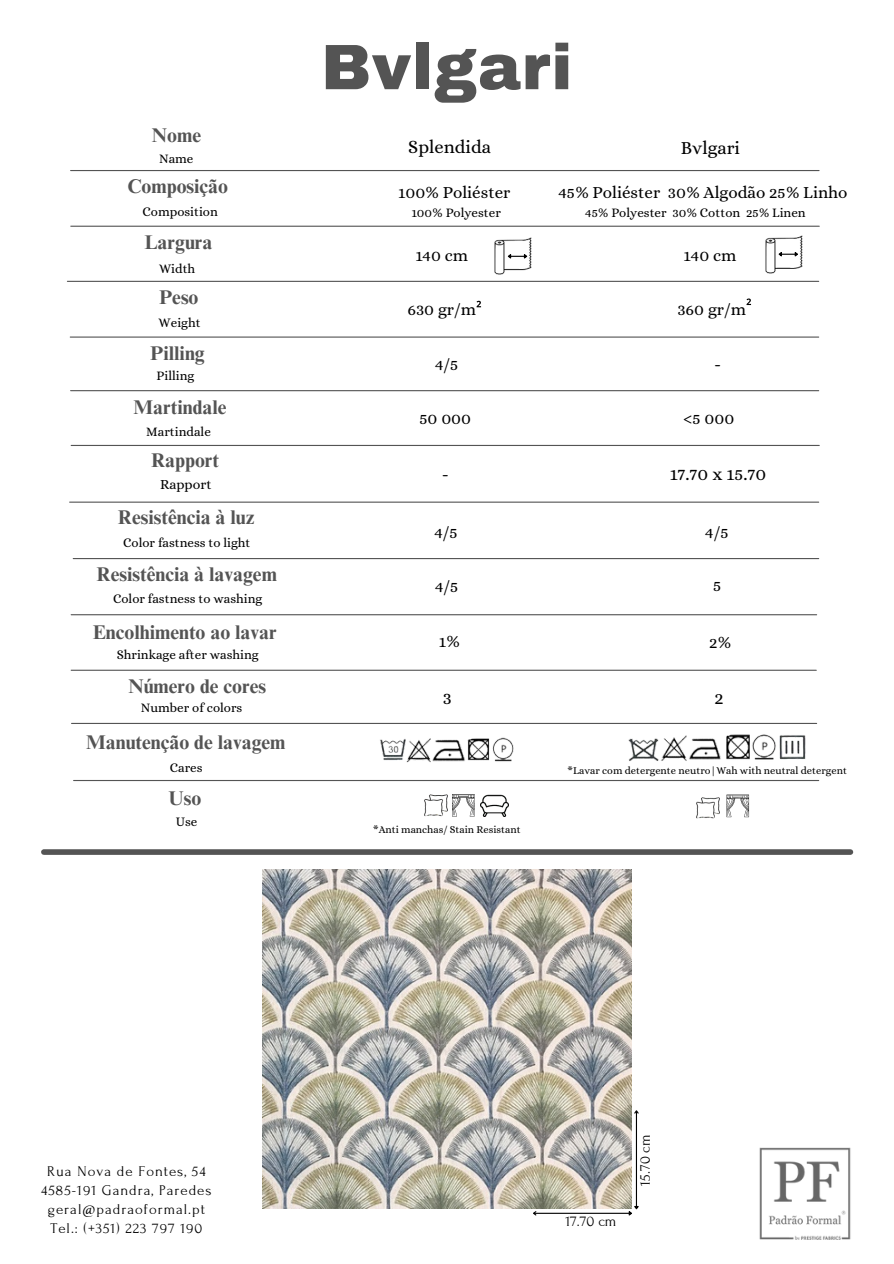
<style>
.page{position:relative;width:894px;height:1264px;background:#fff}
.page>*{position:absolute;margin:0;border:0;box-sizing:border-box;transform-origin:0 0}
.t1{font:900 64.2px "Archivo";letter-spacing:.015em;color:#545454}
.t2{font:700 19.8px "Times NRMT Pro";color:#545454}
.t3{font:18.45px "Alice";color:#000}
.t4{font:16.95px "Alice";color:#000}
.t5{font:15px "Forum";color:#000}
.t6{font:14.85px/19.2px "Forum";letter-spacing:.065em;color:#000;text-align:center}
.t7{font:13.95px "Alice";color:#000}
.t8{font:13.05px "Alice";color:#000}
.t9{font:10.5px "Alice";color:#000}
</style>
<div class="page">
<div style="left:44px;top:849px;width:806px;height:5px;background:#545454"></div>
<img style="left:759px;top:1147px;width:92px;height:92px">
<hr style="left:71px;top:226px;width:748px;height:1px;background:#545454">
<hr style="left:70px;top:336px;width:748px;height:1px;background:#545454">
<hr style="left:71px;top:390px;width:747px;height:1px;background:#545454">
<hr style="left:71px;top:445px;width:748px;height:1px;background:#545454">
<hr style="left:71px;top:170px;width:747px;height:1px;background:#545454">
<hr style="left:67px;top:281px;width:751px;height:1px;background:#545454">
<svg style="left:476px;top:300px;width:6px;height:8px"></svg>
<svg style="left:746px;top:298px;width:6px;height:8px"></svg>
<hr style="left:71px;top:723px;width:745px;height:1px;background:#545454">
<hr style="left:74px;top:780px;width:744px;height:1px;background:#545454">
<hr style="left:70px;top:501px;width:748px;height:1px;background:#545454">
<hr style="left:73px;top:558px;width:745px;height:1px;background:#545454">
<hr style="left:71px;top:614px;width:745px;height:1px;background:#545454">
<hr style="left:71px;top:669px;width:745px;height:1px;background:#545454">
<img style="left:494px;top:237px;width:38px;height:38px">
<svg style="left:506px;top:253px;width:22px;height:7px"></svg>
<img style="left:765px;top:235px;width:38px;height:39px">
<svg style="left:777px;top:251px;width:22px;height:7px"></svg>
<img style="left:696px;top:797px;width:23px;height:22px">
<svg style="left:726px;top:794px;width:22px;height:23px"></svg>
<img style="left:424px;top:794px;width:23px;height:23px">
<svg style="left:452px;top:794px;width:22px;height:22px"></svg>
<img style="left:473px;top:738px;width:17px;height:23px">
<img style="left:432px;top:738px;width:41px;height:24px">
<img style="left:492px;top:737px;width:22px;height:25px">
<img style="left:407px;top:738px;width:24px;height:25px">
<img style="left:380px;top:738px;width:32px;height:24px">
<img style="left:726px;top:734px;width:24px;height:26px">
<img style="left:689px;top:738px;width:32px;height:22px">
<img style="left:628px;top:735px;width:59px;height:26px">
<img style="left:752px;top:734px;width:22px;height:26px">
<img style="left:774px;top:735px;width:32px;height:25px">
<img style="left:480px;top:794px;width:28px;height:22px">
<img style="left:262px;top:869px;width:369px;height:339px">
<hr style="left:533px;top:1212px;width:95px;height:1px;background:#000">
<svg style="left:533px;top:1211px;width:4px;height:5px"></svg>
<hr style="left:635px;top:1110px;width:1px;height:96px;background:#000">
<svg style="left:634px;top:1110px;width:5px;height:4px"></svg>
<svg style="left:627px;top:1204px;width:12px;height:12px"></svg>
<h4 class="t2" style="left:152px;top:128px;width:51px">Nome</h4>
<h2 class="t8" style="left:159px;top:151px;width:36px">Name</h2>
<h6 class="t2" style="left:127px;top:179px;width:102px">Composição</h6>
<p class="t8" style="left:142px;top:205px;width:77px">Composition</p>
<p class="t2" style="left:144px;top:235px;width:70px">Largura</p>
<h2 class="t8" style="left:159px;top:261px;width:38px">Width</h2>
<h6 class="t2" style="left:159px;top:290px;width:41px">Peso</h6>
<p class="t8" style="left:159px;top:314px;width:44px">Weight</p>
<p class="t2" style="left:150px;top:346px;width:56px">Pilling</p>
<p class="t8" style="left:157px;top:368px;width:39px">Pilling</p>
<p class="t2" style="left:134px;top:399px;width:94px">Martindale</p>
<p class="t8" style="left:146px;top:424px;width:66px">Martindale</p>
<h2 class="t2" style="left:151px;top:452px;width:70px">Rapport</h2>
<h6 class="t2" style="left:118px;top:510px;width:138px">Resistência à luz</h6>
<h4 class="t8" style="left:123px;top:535px;width:129px">Color fastness to light</h4>
<h2 class="t7" style="left:160px;top:476px;width:53px">Rapport</h2>
<h2 class="t2" style="left:97px;top:566px;width:182px">Resistência à lavagem</h2>
<h5 class="t8" style="left:113px;top:591px;width:151px">Color fastness to washing</h5>
<p class="t2" style="left:93px;top:625px;width:185px">Encolhimento ao lavar</p>
<h3 class="t8" style="left:117px;top:647px;width:143px">Shrinkage after washing</h3>
<h6 class="t2" style="left:128px;top:679px;width:139px">Número de cores</h6>
<h4 class="t8" style="left:141px;top:700px;width:103px">Number of colors</h4>
<h4 class="t2" style="left:86px;top:735px;width:201px">Manutenção de lavagem</h4>
<h2 class="t2" style="left:169px;top:790px;width:34px">Uso</h2>
<h4 class="t8" style="left:170px;top:759px;width:34px">Cares</h4>
<p class="t8" style="left:176px;top:814px;width:23px">Use</p>
<h4 class="t1" style="left:321px;top:33px;width:253px">Bvlgari</h4>
<p class="t3" style="left:408px;top:136px;width:84px">Splendida</p>
<p class="t3" style="left:680px;top:137px;width:61px">Bvlgari</p>
<p class="t4" style="left:398px;top:183px;width:114px">100% Poliéster</p>
<p class="t4" style="left:558px;top:183px;width:290px">45% Poliéster 30% Algodão 25% Linho</p>
<p class="t8" style="left:411px;top:205px;width:91px">100% Polyester</p>
<p class="t8" style="left:585px;top:205px;width:222px">45% Polyester 30% Cotton 25% Linen</p>
<p class="t4" style="left:415px;top:245px;width:54px">140 cm</p>
<p class="t4" style="left:683px;top:245px;width:54px">140 cm</p>
<h2 class="t4" style="left:407px;top:300px;width:70px">630 gr/m</h2>
<h6 class="t4" style="left:677px;top:300px;width:70px">360 gr/m</h6>
<h6 class="t4" style="left:435px;top:355px;width:25px">4/5</h6>
<p class="t4" style="left:419px;top:409px;width:53px">50 000</p>
<p class="t3" style="left:714px;top:353px;width:9px">-</p>
<h2 class="t4" style="left:683px;top:409px;width:53px">&lt;5 000</h2>
<p class="t3" style="left:441px;top:463px;width:9px">-</p>
<p class="t3" style="left:669px;top:463px;width:98px">17.70 x 15.70</p>
<h4 class="t4" style="left:434px;top:522px;width:25px">4/5</h4>
<h6 class="t4" style="left:705px;top:522px;width:25px">4/5</h6>
<h4 class="t4" style="left:435px;top:576px;width:25px">4/5</h4>
<h4 class="t4" style="left:713px;top:575px;width:10px">5</h4>
<h2 class="t4" style="left:439px;top:632px;width:22px">1%</h2>
<h6 class="t4" style="left:709px;top:632px;width:24px">2%</h6>
<p class="t3" style="left:442px;top:687px;width:11px">3</p>
<p class="t9" style="left:373px;top:823px;width:149px">*Anti manchas/ Stain Resistant</p>
<h4 class="t3" style="left:714px;top:687px;width:11px">2</h4>
<h5 class="t9" style="left:567px;top:765px;width:281px">*Lavar com detergente neutro|Wah with neutral detergent</h5>
<p class="t6" style="left:41px;top:1161px;width:172px">Rua Nova de Fontes, 54<br>4585-191 Gandra, Paredes geral@padraoformal.pt<br>Tel.: (+351) 223 797 190</p>
<h6 class="t5" style="left:565px;top:1212px;width:53px">17.70 cm</h6>
<h2 class="t5" style="left:637px;top:1185px;width:53px;rotate:-90deg">15.70 cm</h2>
</div>
